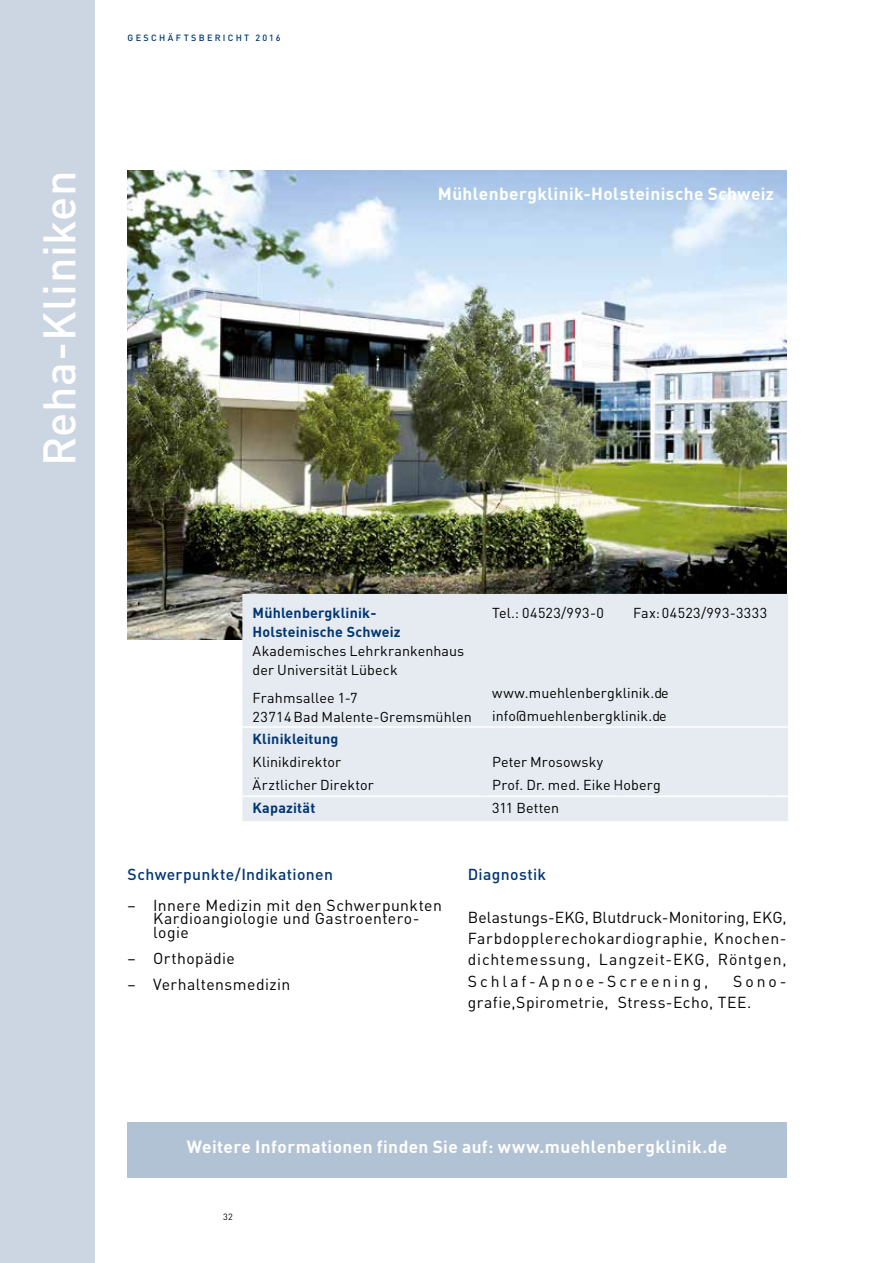
<style>
.page{position:relative;width:893px;height:1263px;background:#fff}
.page>*{position:absolute;margin:0;border:0;box-sizing:border-box;transform-origin:0 0}
.t1{font:500 45px "DIN Pro DR Vp";letter-spacing:.015em;color:#fff}
.t2{font:700 17.25px "DIN";letter-spacing:.025em;color:#fff}
.t3{font:15.75px/21.3px "DIN Pro DR Vp";letter-spacing:.03em;color:#000}
.t4{font:500 15.75px "DIN Pro DR Vp";letter-spacing:.025em;color:#003674}
.t5{font:14.25px/19.2px "DIN Pro DR Vp";letter-spacing:.01em;color:#000}
.t6{font:700 14.25px/19.2px "DIN";letter-spacing:.015em;color:#003674}
.t7{font:14.25px "DIN Pro DR Vp";letter-spacing:.03em;color:#000}
.t8{font:500 9px "DIN Pro DR Vp";letter-spacing:.255em;color:#003674}
.t9{font:9px "DIN Pro DR Vp";color:#000}
</style>
<div class="page">
<div style="left:0;top:0;width:95px;height:1263px;background:#ccd6e3"></div>
<img style="left:128px;top:170px;width:659px;height:470px">
<div style="left:242px;top:594px;width:546px;height:227px;background:#e6ebf1"></div>
<hr style="left:242px;top:795px;width:240px;height:2px;background:#fff">
<hr style="left:482px;top:795px;width:141px;height:2px;background:#fff">
<hr style="left:623px;top:795px;width:152px;height:2px;background:#fff">
<svg style="left:775px;top:795px;width:13px;height:2px"></svg>
<hr style="left:242px;top:726px;width:240px;height:2px;background:#fff">
<hr style="left:482px;top:726px;width:141px;height:2px;background:#fff">
<hr style="left:623px;top:726px;width:152px;height:2px;background:#fff">
<svg style="left:775px;top:726px;width:13px;height:2px"></svg>
<div style="left:128px;top:1123px;width:659px;height:55px;background:#b1c2d4"></div>
<p class="t8" style="left:128px;top:32px;width:155px">GESCHÄFTSBERICHT 2016</p>
<h1 class="t1" style="left:30px;top:466px;width:298px;rotate:-90deg">Reha-Kliniken</h1>
<p class="t2" style="left:438px;top:182px;width:338px">Mühlenbergklinik-Holsteinische Schweiz</p>
<p class="t6" style="left:253px;top:602px;width:150px">Mühlenbergklinik-<br>Holsteinische Schweiz</p>
<p class="t5" style="left:253px;top:641px;width:213px">Akademisches Lehrkrankenhaus der Universität Lübeck</p>
<p class="t7" style="left:492px;top:603px;width:113px">Tel.: 04523/993-0</p>
<p class="t7" style="left:633px;top:603px;width:136px">Fax: 04523/993-3333</p>
<p class="t5" style="left:253px;top:688px;width:221px">Frahmsallee 1-7<br>2 3 7 1 4 Bad Malente-Gremsmühlen</p>
<p class="t5" style="left:492px;top:681px;width:178px;line-height:23px">www.muehlenbergklinik.de info@muehlenbergklinik.de</p>
<p class="t6" style="left:253px;top:729px;width:87px">Klinikleitung</p>
<p class="t5" style="left:253px;top:752px;width:90px">Klinikdirektor</p>
<p class="t5" style="left:492px;top:752px;width:113px">Peter Mrosowsky</p>
<p class="t5" style="left:253px;top:775px;width:123px">Ärztlicher Direktor</p>
<p class="t5" style="left:492px;top:775px;width:170px">Prof. Dr. med. Eike Hoberg</p>
<p class="t6" style="left:253px;top:798px;width:64px">Kapazität</p>
<p class="t5" style="left:492px;top:798px;width:69px">311 Betten</p>
<p class="t4" style="left:128px;top:864px;width:207px">Schwerpunkte/Indikationen</p>
<p class="t3" style="left:153px;top:898px;width:290px;line-height:13.5px;text-indent:-26px">– Innere Medizin mit den Schwerpunkten<br>Kardioangiologie und Gastroentero&shy;logie</p>
<p class="t3" style="left:128px;top:947px;width:109px">– Orthopädie</p>
<p class="t3" style="left:128px;top:973px;width:164px">– Verhaltensmedizin</p>
<p class="t4" style="left:468px;top:864px;width:80px">Diagnostik</p>
<p class="t3" style="left:468px;top:906px;width:320px;text-align:justify">Belastungs-EKG, Blutdruck-Monitoring, EKG, Farbdopplerechokardiographie, Knochen&shy;dichtemessung, Langzeit-EKG, Röntgen, Schlaf-Apnoe-Screening,</p>
<p class="t3" style="left:468px;top:970px;width:318px;text-indent:265px">Sono&shy;grafie,Spirometrie, Stress-Echo, TEE.</p>
<p class="t2" style="left:187px;top:1135px;width:542px">Weitere Informationen finden Sie auf: www.muehlenbergklinik.de</p>
<p class="t9" style="left:223px;top:1211px;width:11px">32</p>
</div>
